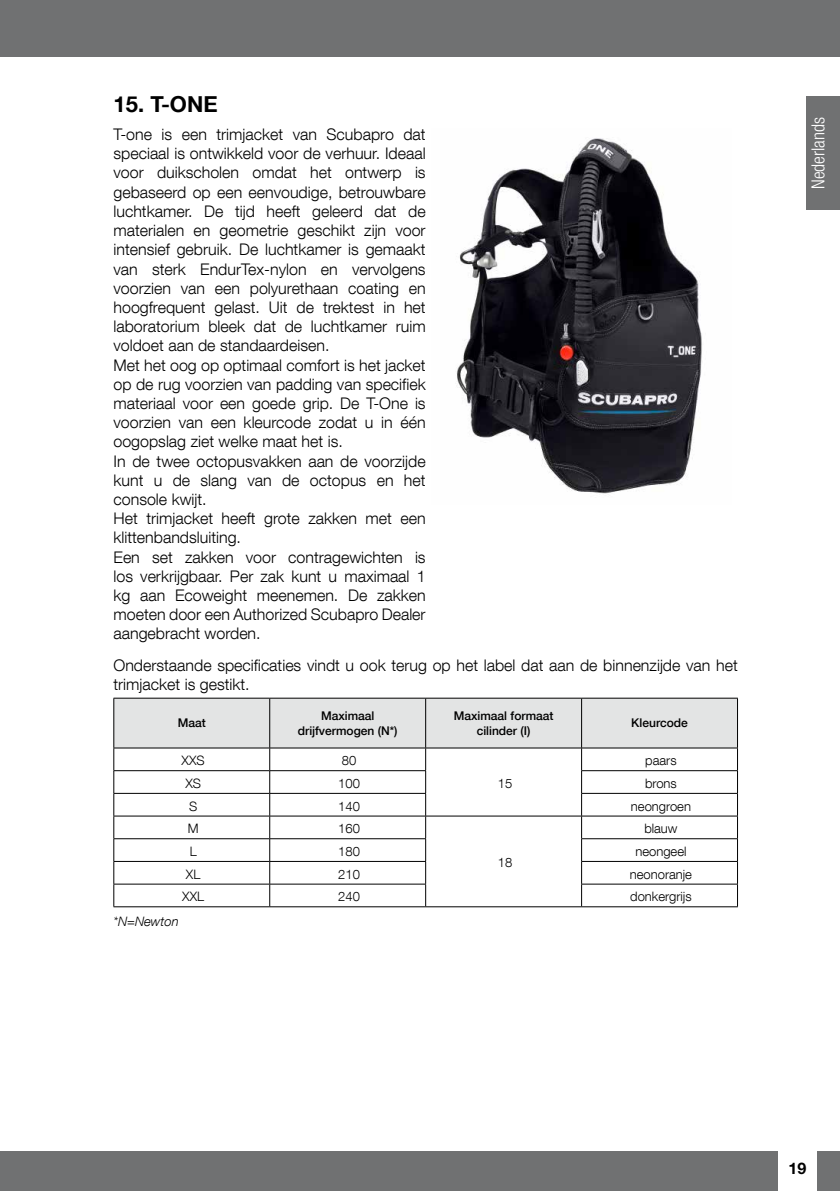
<style>
.page{position:relative;width:840px;height:1191px;background:#fff}
.page>*{position:absolute;margin:0;border:0;box-sizing:border-box;transform-origin:0 0}
.t1{font:700 22px "Helvetica Neue LT Com";color:#000}
.t2{font:300 condensed 18px "Helvetica Neue LT Com";color:#fff}
.t3{font:300 16px/19.2px "Helvetica Neue LT Com";color:#000}
.t4{font:700 16px "Helvetica Neue";color:#000}
.t5{font:300 13px "Helvetica Neue LT Com";color:#000}
.t6{font:italic 300 13px "Helvetica Neue LT Com";color:#000}
.t7{font:500 12px/14.4px "Helvetica Neue LT Com";color:#000;text-align:center}
</style>
<div class="page">
<div style="left:0;top:0;width:839px;height:57px;background:#707172"></div>
<div style="left:0;top:1151px;width:777px;height:40px;background:#707172"></div>
<div style="left:816px;top:1151px;width:23px;height:40px;background:#707172"></div>
<div style="left:805px;top:96px;width:34px;height:114px;background:#707172"></div>
<img style="left:456px;top:138px;width:246px;height:356px">
<svg style="left:113px;top:698px;width:624px;height:208px"></svg>
<hr style="left:425px;top:906px;width:156px;height:1px;background:#000">
<hr style="left:113px;top:906px;width:156px;height:1px;background:#000">
<hr style="left:269px;top:906px;width:156px;height:1px;background:#000">
<hr style="left:581px;top:906px;width:156px;height:1px;background:#000">
<h1 class="t1" style="left:113px;top:90px;width:106px">15. T-ONE</h1>
<p class="t3" style="left:113px;top:124px;width:313px">T-one is een trimjacket van Scubapro dat speciaal is ontwikkeld voor de verhuur. Ideaal voor duikscholen omdat het ontwerp is gebaseerd op een eenvoudige, betrouwbare luchtkamer. De tijd heeft geleerd dat de materialen en geometrie geschikt zijn voor intensief gebruik. De luchtkamer is gemaakt van sterk EndurTex-nylon en vervolgens voorzien van een polyurethaan coating en hoogfrequent gelast. Uit de trektest in het laboratorium bleek dat de luchtkamer ruim voldoet aan de standaardeisen.<br>Met het oog op optimaal comfort is het jacket op de rug voorzien van padding van specifiek materiaal voor een goede grip. De T-One is voorzien van een kleurcode zodat u in één oogopslag ziet welke maat het is.<br>In de twee octopusvakken aan de voorzijde kunt u de slang van de octopus en het console kwijt.<br>Het trimjacket heeft grote zakken met een klittenbandsluiting.<br>Een set zakken voor contragewichten is los verkrijgbaar. Per zak kunt u maximaal 1 kg aan Ecoweight meenemen. De zakken moeten door een Authorized Scubapro Dealer aangebracht worden.</p>
<p class="t3" style="left:113px;top:655px;width:625px">Onderstaande specificaties vindt u ook terug op het label dat aan de binnenzijde van het trimjacket is gestikt.</p>
<p class="t7" style="left:178px;top:716px;width:30px">Maat</p>
<p class="t7" style="left:298px;top:708px;width:101px">Maximaal drijfvermogen (N*)</p>
<p class="t7" style="left:453px;top:708px;width:101px">Maximaal formaat cilinder (I)</p>
<p class="t7" style="left:631px;top:716px;width:58px">Kleurcode</p>
<p class="t5" style="left:181px;top:753px;width:25px">XXS</p>
<p class="t5" style="left:342px;top:753px;width:16px">80</p>
<p class="t5" style="left:497px;top:775px;width:16px">15</p>
<p class="t5" style="left:645px;top:753px;width:33px">paars</p>
<p class="t5" style="left:185px;top:775px;width:17px">XS</p>
<p class="t5" style="left:338px;top:775px;width:23px">100</p>
<p class="t5" style="left:644px;top:775px;width:33px">brons</p>
<p class="t5" style="left:189px;top:798px;width:10px">S</p>
<p class="t5" style="left:338px;top:798px;width:23px">140</p>
<p class="t5" style="left:630px;top:798px;width:61px">neongroen</p>
<p class="t5" style="left:188px;top:821px;width:12px">M</p>
<p class="t5" style="left:338px;top:821px;width:23px">160</p>
<p class="t5" style="left:497px;top:855px;width:16px">18</p>
<p class="t5" style="left:644px;top:821px;width:35px">blauw</p>
<p class="t5" style="left:189px;top:843px;width:8px">L</p>
<p class="t5" style="left:338px;top:843px;width:23px">180</p>
<p class="t5" style="left:635px;top:843px;width:53px">neongeel</p>
<p class="t5" style="left:186px;top:866px;width:16px">XL</p>
<p class="t5" style="left:338px;top:866px;width:23px">210</p>
<p class="t5" style="left:629px;top:866px;width:64px">neonoranje</p>
<p class="t5" style="left:182px;top:889px;width:23px">XXL</p>
<p class="t5" style="left:338px;top:889px;width:23px">240</p>
<p class="t5" style="left:630px;top:889px;width:63px">donkergrijs</p>
<p class="t6" style="left:113px;top:913px;width:67px">*N=Newton</p>
<p class="t2" style="left:807px;top:189px;width:73px;rotate:-90deg">Nederlands</p>
<p class="t4" style="left:788px;top:1158px;width:19px">19</p>
</div>
